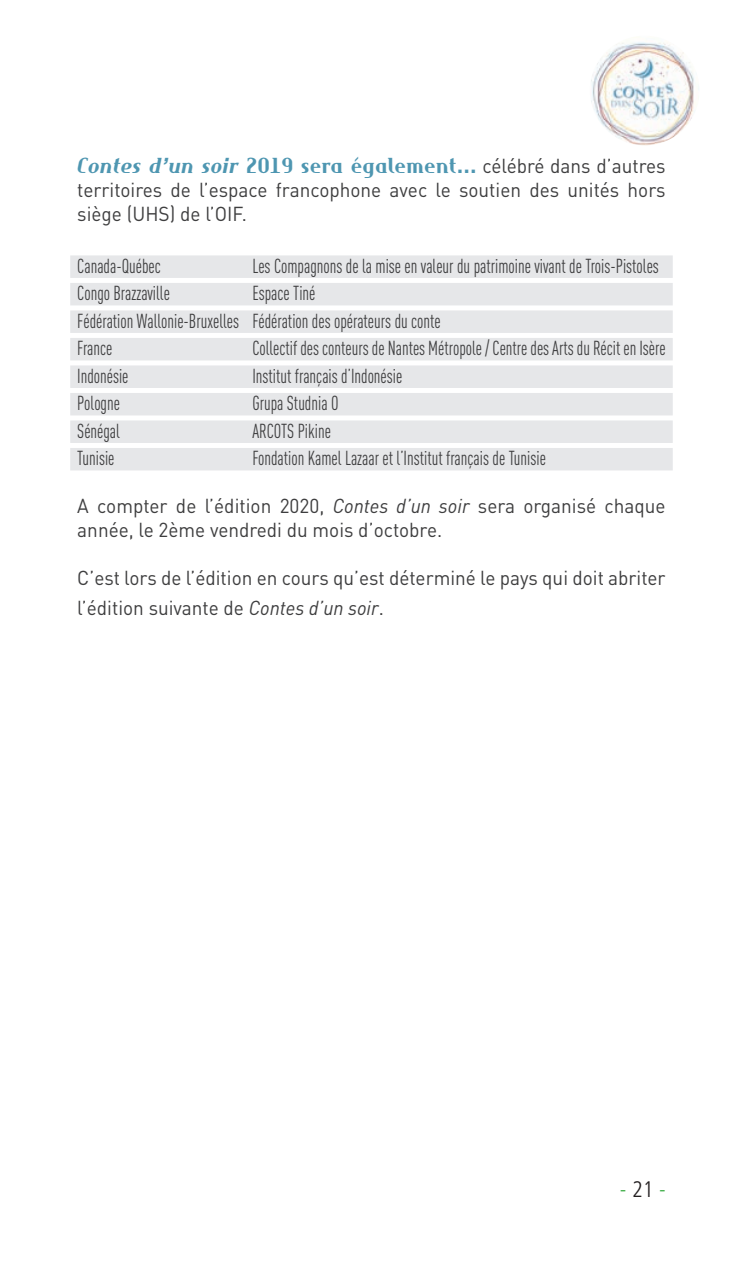
<style>
.page{position:relative;width:743px;height:1262px;background:#fff}
.page>*{position:absolute;margin:0;border:0;box-sizing:border-box;transform-origin:0 0}
.t1{font:700 22.5px "Maverick";color:#4e96b1;scale:.95 1}
.t2{font:300 condensed 22.5px "Frutiger";color:#40ae49}
.t3{font:condensed 20px/27.5px "DINOT";color:#3e3e3f;scale:.89 1}
.t4{font:20px/24px "DINOT";color:#3e3e3f;scale:.95 1}
.s1{font-style:italic}
.s2{font-family:"DINOT";font-weight:400;font-size:20px;color:#3e3e3f}
.s3{color:#231f20}
</style>
<div class="page">
<img style="left:590px;top:36px;width:109px;height:109px;border-radius:55px">
<div style="left:70px;top:255px;width:603px;height:23px;background:#e6e7e9"></div>
<div style="left:70px;top:283px;width:603px;height:22px;background:#e6e7e9"></div>
<div style="left:70px;top:310px;width:603px;height:23px;background:#e6e7e9"></div>
<div style="left:70px;top:338px;width:603px;height:22px;background:#e6e7e9"></div>
<div style="left:70px;top:365px;width:603px;height:23px;background:#e6e7e9"></div>
<div style="left:70px;top:393px;width:603px;height:22px;background:#e6e7e9"></div>
<div style="left:70px;top:420px;width:603px;height:23px;background:#e6e7e9"></div>
<div style="left:70px;top:448px;width:603px;height:22px;background:#e6e7e9"></div>
<p class="t1" style="left:77px;top:152px;width:621px"><span class="s1">Contes d’un soir</span> 2019 sera également... <span class="s2">célébré dans d’autres</span></p>
<p class="t4" style="left:77px;top:177px;width:621px">territoires de l’espace francophone avec le soutien des unités hors siège (UHS) de l’OIF.</p>
<p class="t3" style="left:77px;top:252px;width:95px">Canada-Québec</p>
<p class="t3" style="left:252px;top:252px;width:458px">Les Compagnons de la mise en valeur du patrimoine vivant de Trois-Pistoles</p>
<p class="t3" style="left:77px;top:279px;width:105px">Congo Brazzaville</p>
<p class="t3" style="left:77px;top:279px;width:410px;text-indent:175px">Espace Tiné<br>Fédération Wallonie-Bruxelles Fédération des opérateurs du conte<br>France</p>
<p class="t3" style="left:252px;top:334px;width:466px">Collectif des conteurs de Nantes Métropole / Centre des Arts du Récit en Isère</p>
<p class="t3" style="left:77px;top:362px;width:59px">Indonésie</p>
<p class="t3" style="left:252px;top:362px;width:170px">Institut français d’Indonésie</p>
<p class="t3" style="left:77px;top:389px;width:49px">Pologne</p>
<p class="t3" style="left:252px;top:389px;width:98px">Grupa Studnia O</p>
<p class="t3" style="left:77px;top:417px;width:49px">Sénégal</p>
<p class="t3" style="left:252px;top:417px;width:90px">ARCOTS Pikine</p>
<p class="t3" style="left:77px;top:444px;width:43px">Tunisie</p>
<p class="t3" style="left:252px;top:444px;width:331px">Fondation Kamel Lazaar et l’Institut français de Tunisie</p>
<p class="t4" style="left:77px;top:493px;width:621px">A compter de l’édition 2020, <span class="s1">Contes d’un soir</span> sera organisé chaque année, le 2ème vendredi du mois d’octobre.</p>
<p class="t4" style="left:77px;top:562px;width:621px;line-height:30px">C’est lors de l’édition en cours qu’est déterminé le pays qui doit abriter l’édition suivante de <span class="s1">Contes d’un soir</span>.</p>
<p class="t2" style="left:620px;top:1176px;width:47px">- <span class="s3">21</span> -</p>
</div>
